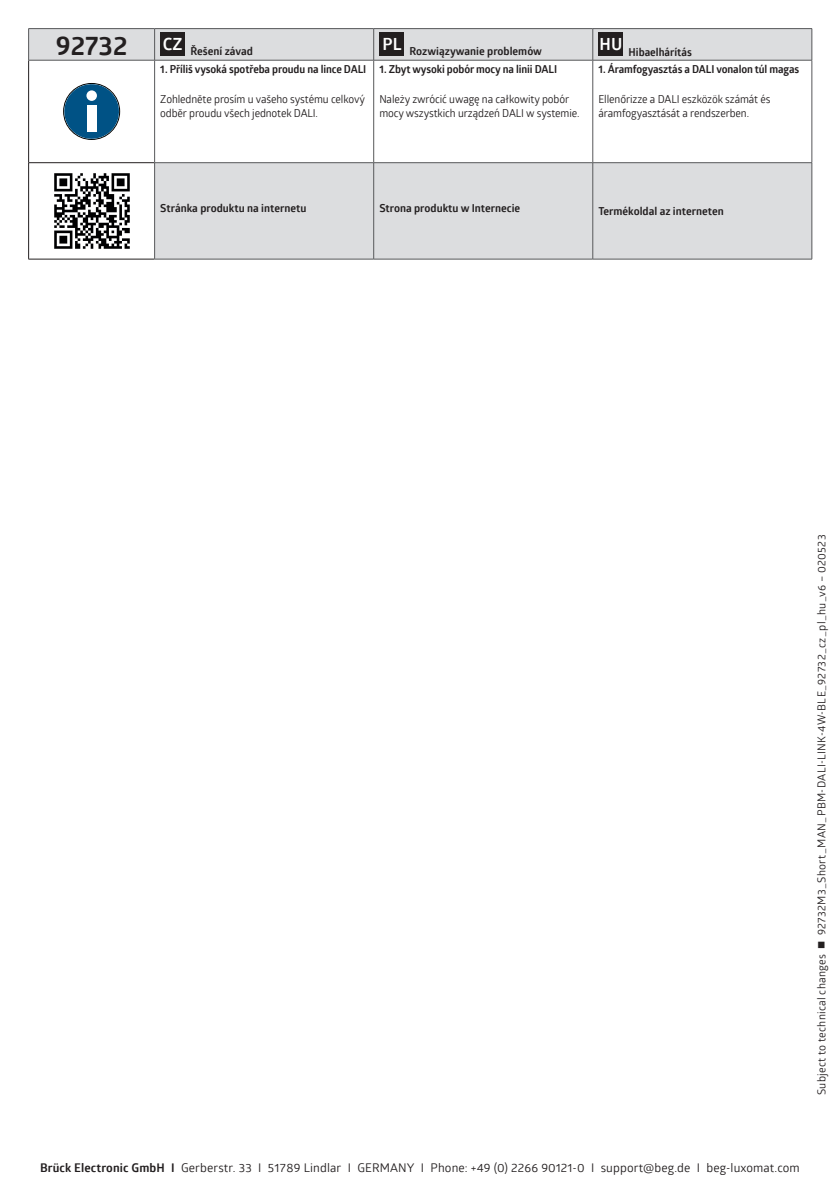
<style>
.page{position:relative;width:840px;height:1191px;background:#fff}
.page>*{position:absolute;margin:0;border:0;box-sizing:border-box;transform-origin:0 0}
.t1{font:700 27px "Glober";color:#231f20}
.t2{font:12px "Glober";letter-spacing:.01em;color:#231f20}
.t3{font:700 11px "Glober";letter-spacing:-.01em;color:#231f20}
.t4{font:11px/13.2px "Glober";letter-spacing:-.01em;color:#231f20}
.t5{font:11px "Glober";letter-spacing:.03em;color:#231f20}
.s1{font-weight:700}
</style>
<div class="page">
<svg style="left:29px;top:29px;width:782px;height:230px;fill:#dcdddf"></svg>
<hr style="left:28px;top:60px;width:1px;height:102px;background:#231f20">
<hr style="left:28px;top:162px;width:126px;height:1px;background:#231f20">
<hr style="left:28px;top:163px;width:1px;height:96px;background:#231f20">
<hr style="left:28px;top:259px;width:126px;height:1px;background:#231f20">
<hr style="left:28px;top:28px;width:126px;height:1px;background:#57585a">
<hr style="left:28px;top:29px;width:1px;height:31px;background:#57585a">
<hr style="left:28px;top:60px;width:126px;height:1px;background:#57585a">
<hr style="left:154px;top:28px;width:219px;height:1px;background:#57585a">
<hr style="left:154px;top:29px;width:1px;height:31px;background:#57585a">
<hr style="left:592px;top:28px;width:219px;height:1px;background:#57585a">
<hr style="left:373px;top:28px;width:219px;height:1px;background:#57585a">
<hr style="left:373px;top:29px;width:1px;height:31px;background:#57585a">
<hr style="left:592px;top:29px;width:1px;height:31px;background:#57585a">
<hr style="left:811px;top:29px;width:1px;height:31px;background:#57585a">
<hr style="left:154px;top:60px;width:219px;height:1px;background:#57585a">
<hr style="left:154px;top:60px;width:1px;height:102px;background:#57585a">
<hr style="left:373px;top:60px;width:219px;height:1px;background:#57585a">
<hr style="left:373px;top:60px;width:1px;height:102px;background:#57585a">
<hr style="left:592px;top:60px;width:219px;height:1px;background:#57585a">
<hr style="left:592px;top:60px;width:1px;height:102px;background:#57585a">
<hr style="left:811px;top:60px;width:1px;height:102px;background:#57585a">
<hr style="left:154px;top:162px;width:219px;height:1px;background:#57585a">
<hr style="left:154px;top:163px;width:1px;height:96px;background:#57585a">
<hr style="left:373px;top:162px;width:219px;height:1px;background:#57585a">
<hr style="left:373px;top:163px;width:1px;height:96px;background:#57585a">
<hr style="left:592px;top:162px;width:219px;height:1px;background:#57585a">
<hr style="left:592px;top:163px;width:1px;height:96px;background:#57585a">
<hr style="left:811px;top:163px;width:1px;height:96px;background:#57585a">
<hr style="left:154px;top:259px;width:219px;height:1px;background:#57585a">
<hr style="left:373px;top:259px;width:219px;height:1px;background:#57585a">
<hr style="left:592px;top:259px;width:219px;height:1px;background:#57585a">
<div style="left:160px;top:32px;width:25px;height:23px;background:#231f20"></div>
<div style="left:379px;top:32px;width:25px;height:23px;background:#231f20"></div>
<div style="left:598px;top:32px;width:25px;height:24px;background:#231f20"></div>
<svg style="left:63px;top:83px;width:57px;height:56px"></svg>
<div style="left:86px;top:90px;width:11px;height:11px;background:#fff;border-radius:50%"></div>
<div style="left:87px;top:106px;width:9px;height:26px;background:#fff"></div>
<img style="left:49px;top:168px;width:85px;height:85px">
<h1 class="t1" style="left:56px;top:26px;width:73px">92732</h1>
<p class="t3" style="left:163px;top:44px;width:91px"><sup>CZ</sup> Řešení závad</p>
<p class="t3" style="left:382px;top:44px;width:161px"><sup>PL</sup> Rozwiązywanie problemów</p>
<p class="t3" style="left:599px;top:44px;width:94px"><sup>HU</sup> Hibaelhárítás</p>
<p class="t3" style="left:160px;top:61px;width:207px">1. Příliš vysoká spotřeba proudu na lince DALI</p>
<p class="t4" style="left:160px;top:92px;width:206px">Zohledněte prosím u vašeho systému celkový odběr proudu všech jednotek DALI.</p>
<p class="t3" style="left:598px;top:61px;width:202px">1. Áramfogyasztás a DALI vonalon túl magas</p>
<p class="t4" style="left:598px;top:92px;width:173px">Ellenőrizze a DALI eszközök számát és áramfogyasztását a rendszerben.</p>
<p class="t3" style="left:379px;top:61px;width:179px">1. Zbyt wysoki pobór mocy na linii DALI</p>
<p class="t4" style="left:379px;top:92px;width:201px">Należy zwrócić uwagę na całkowity pobór mocy wszystkich urządzeń DALI w systemie.</p>
<p class="t3" style="left:160px;top:200px;width:148px">Stránka produktu na internetu</p>
<p class="t3" style="left:379px;top:200px;width:142px">Strona produktu w Internecie</p>
<p class="t3" style="left:598px;top:203px;width:127px">Termékoldal az interneten</p>
<p class="t5" style="left:813px;top:1095px;width:562px;rotate:-90deg">Subject to technical changes ■ 92732M3_Short_MAN_PBM-DALI-LINK-4W-BLE_92732_cz_pl_hu_v6 – 020523</p>
<p class="t2" style="left:40px;top:1159px;width:760px"><span class="s1">Brück Electronic GmbH I</span> Gerberstr. 33 I 51789 Lindlar I GERMANY I Phone: +49 (0) 2266 90121-0 I support@beg.de I beg-luxomat.com</p>
</div>
